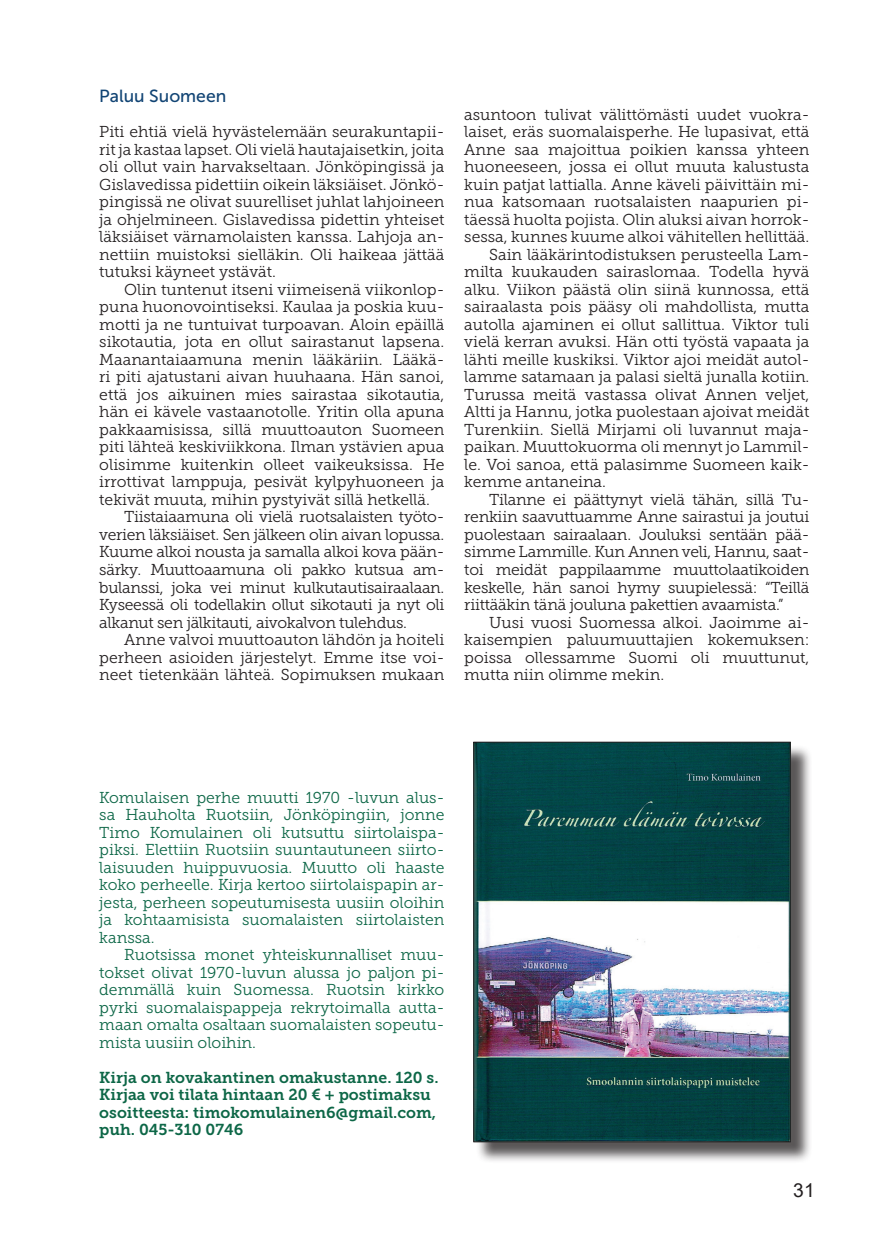
<style>
.page{position:relative;width:874px;height:1241px;background:#fff}
.page>*{position:absolute;margin:0;border:0;box-sizing:border-box;transform-origin:0 0}
.t1{font:19.25px "Arial";color:#231f20}
.Otsikko_1{font:17.5px "Museo Sans 500";color:#114474}
.Leipäteksti{font:15.75px/17.5px "Museo Slab 300";color:#231f20;text-align:justify}
.Leipäteksti_eka{font:15.75px/17.5px "Museo Slab 300";color:#231f20;text-align:justify}
.Leipäteksti_eka-2{font:15.75px/17.5px "Museo Slab 300";color:#0d6747;text-align:justify}
.Leipäteksti-2{font:15.75px/17.5px "Museo Slab 300";color:#0d6747;text-align:justify}
.Leipäteksti_eka-3{font:15.75px "Museo Slab 700";color:#0d6747}
</style>
<div class="page">
<div style="left:475px;top:744px;width:337px;height:419px;background:#231f20;opacity:.75"></div>
<img style="left:475px;top:743px;width:313px;height:397px">
<div style="left:473px;top:741px;width:317px;height:401px;border:1px solid #231f20"></div>
<p class="Otsikko_1" style="left:99px;top:86px;width:128px">Paluu Suomeen</p>
<p class="Leipäteksti_eka" style="left:99px;top:123px;width:346px">Piti ehtiä vielä hyvästelemään seurakuntapii&shy;rit ja kastaa lapset. Oli vielä hautajaisetkin, joita oli ollut vain harvakseltaan. Jönköpingissä ja Gislavedissa pidettiin oikein läksiäiset. Jönkö&shy;pingissä ne olivat suurelliset juhlat lahjoineen ja ohjelmineen. Gislavedissa pidettin yhteiset läksiäiset värnamolaisten kanssa. Lahjoja an&shy;nettiin muistoksi sielläkin. Oli haikeaa jättää tutuksi käyneet ystävät.</p>
<p class="Leipäteksti" style="left:99px;top:281px;width:346px;text-indent:25px">Olin tuntenut itseni viimeisenä viikonlop&shy;puna huonovointiseksi. Kaulaa ja poskia kuu&shy;motti ja ne tuntuivat turpoavan. Aloin epäillä sikotautia, jota en ollut sairastanut lapsena.<br>Maanantaiaamuna menin lääkäriin. Lääkä&shy;ri piti ajatustani aivan huuhaana. Hän sanoi, että jos aikuinen mies sairastaa sikotautia, hän ei kävele vastaanotolle. Yritin olla apuna pakkaamisissa, sillä muuttoauton Suomeen piti lähteä keskiviikkona. Ilman ystävien apua olisimme kuitenkin olleet vaikeuksissa. He irrottivat lamppuja, pesivät kylpyhuoneen ja tekivät muuta, mihin pystyivät sillä hetkellä.</p>
<p class="Leipäteksti" style="left:99px;top:508px;width:346px;text-indent:25px">Tiistaiaamuna oli vielä ruotsalaisten työto&shy;verien läksiäiset. Sen jälkeen olin aivan lopussa.<br>Kuume alkoi nousta ja samalla alkoi kova pään&shy;särky. Muuttoaamuna oli pakko kutsua am&shy;bulanssi, joka vei minut kulkutautisairaalaan.<br>Kyseessä oli todellakin ollut sikotauti ja nyt oli alkanut sen jälkitauti, aivokalvon tulehdus.</p>
<p class="Leipäteksti" style="left:99px;top:631px;width:346px;text-indent:25px">Anne valvoi muuttoauton lähdön ja hoiteli perheen asioiden järjestelyt. Emme itse voi&shy;neet tietenkään lähteä. Sopimuksen mukaan</p>
<p class="Leipäteksti" style="left:464px;top:106px;width:346px">asuntoon tulivat välittömästi uudet vuokra&shy;laiset, eräs suomalaisperhe. He lupasivat, että Anne saa majoittua poikien kanssa yhteen huoneeseen, jossa ei ollut muuta kalustusta kuin patjat lattialla. Anne käveli päivittäin mi&shy;nua katsomaan ruotsalaisten naapurien pi&shy;täessä huolta pojista. Olin aluksi aivan horrok&shy;sessa, kunnes kuume alkoi vähitellen hellittää.</p>
<p class="Leipäteksti" style="left:464px;top:246px;width:346px;text-indent:25px">Sain lääkärintodistuksen perusteella Lam&shy;milta kuukauden sairaslomaa. Todella hyvä alku. Viikon päästä olin siinä kunnossa, että sairaalasta pois pääsy oli mahdollista, mutta autolla ajaminen ei ollut sallittua. Viktor tuli vielä kerran avuksi. Hän otti työstä vapaata ja lähti meille kuskiksi. Viktor ajoi meidät autol&shy;lamme satamaan ja palasi sieltä junalla kotiin.<br>Turussa meitä vastassa olivat Annen veljet, Altti ja Hannu, jotka puolestaan ajoivat meidät Turenkiin. Siellä Mirjami oli luvannut maja&shy;paikan. Muuttokuorma oli mennyt jo Lammil&shy;le. Voi sanoa, että palasimme Suomeen kaik&shy;kemme antaneina.</p>
<p class="Leipäteksti" style="left:464px;top:491px;width:346px;text-indent:25px">Tilanne ei päättynyt vielä tähän, sillä Tu&shy;renkiin saavuttuamme Anne sairastui ja joutui puolestaan sairaalaan. Jouluksi sentään pää&shy;simme Lammille. Kun Annen veli, Hannu, saat&shy;toi meidät pappilaamme muuttolaatikoiden keskelle, hän sanoi hymy suupielessä: “Teillä riittääkin tänä jouluna pakettien avaamista.”</p>
<p class="Leipäteksti" style="left:464px;top:613px;width:346px;text-indent:25px">Uusi vuosi Suomessa alkoi. Jaoimme ai&shy;kaisempien paluumuuttajien kokemuksen: poissa ollessamme Suomi oli muuttunut, mutta niin olimme mekin.</p>
<p class="Leipäteksti_eka-2" style="left:99px;top:788px;width:346px">Komulaisen perhe muutti 1970 -luvun alus&shy;sa Hauholta Ruotsiin, Jönköpingiin, jonne Timo Komulainen oli kutsuttu siirtolaispa&shy;piksi. Elettiin Ruotsiin suuntautuneen siirto&shy;laisuuden huippuvuosia. Muutto oli haaste koko perheelle. Kirja kertoo siirtolaispapin ar&shy;jesta, perheen sopeutumisesta uusiin oloihin ja kohtaamisista suomalaisten siirtolaisten kanssa.</p>
<p class="Leipäteksti-2" style="left:99px;top:946px;width:346px;text-indent:25px">Ruotsissa monet yhteiskunnalliset muu&shy;tokset olivat 1970-luvun alussa jo paljon pi&shy;demmällä kuin Suomessa. Ruotsin kirkko pyrki suomalaispappeja rekrytoimalla autta&shy;maan omalta osaltaan suomalaisten sopeutu&shy;mista uusiin oloihin.</p>
<p class="Leipäteksti_eka-3" style="left:99px;top:1068px;width:340px">Kirja on kovakantinen omakustanne. 120 s.</p>
<p class="Leipäteksti_eka-3" style="left:99px;top:1085px;width:333px">Kirjaa voi tilata hintaan 20 € + postimaksu</p>
<p class="Leipäteksti_eka-3" style="left:99px;top:1103px;width:338px">osoitteesta: timokomulainen6@gmail.com,</p>
<p class="Leipäteksti_eka-3" style="left:99px;top:1120px;width:145px">puh. 045-310 0746</p>
<p class="t1" style="left:792px;top:1176px;width:23px">31</p>
</div>
